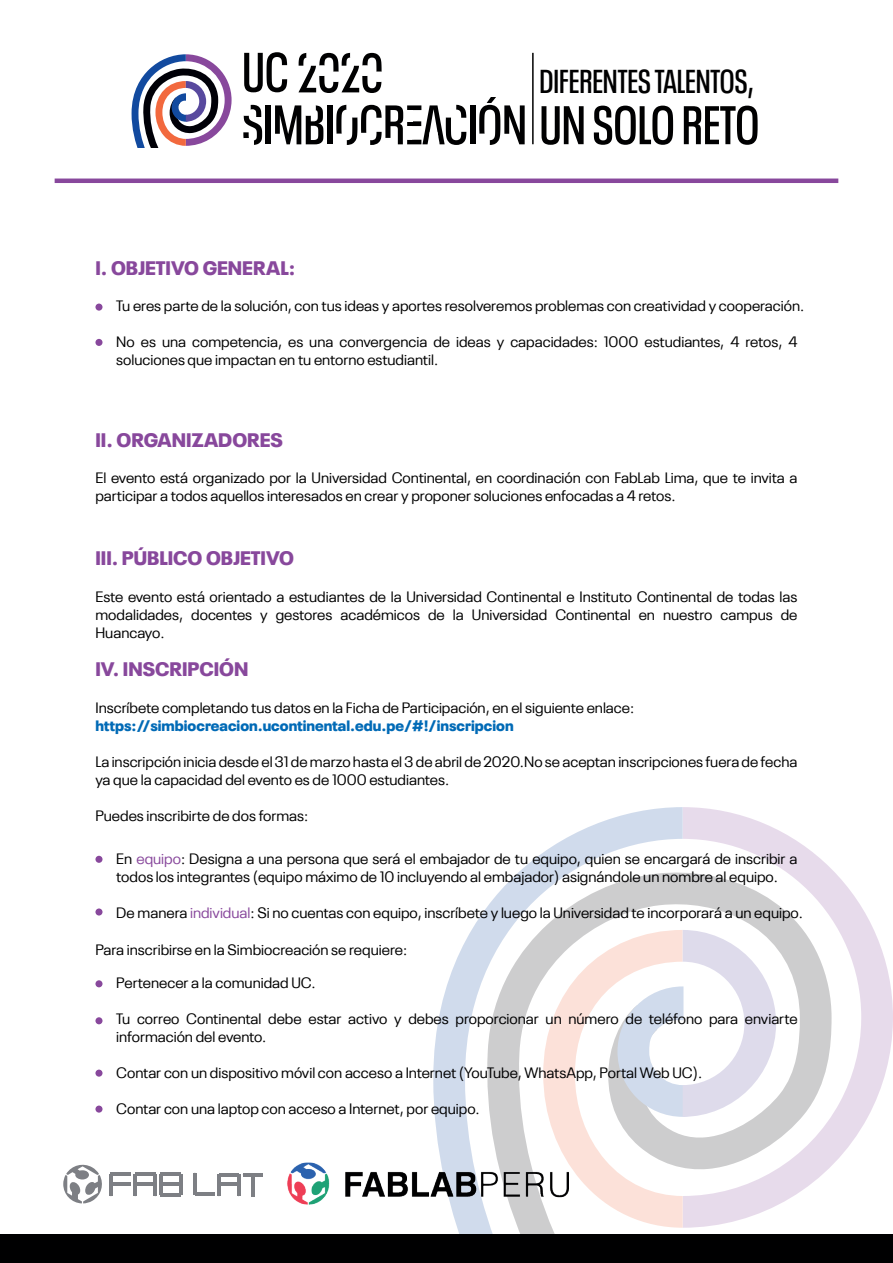
<style>
.page{position:relative;width:893px;height:1263px;background:#fff}
.page>*{position:absolute;margin:0;border:0;box-sizing:border-box;transform-origin:0 0}
.t1{font:600 condensed 53.85px "Neue Plak";color:#000001}
.t2{font:600 condensed 33px "Neue Plak";color:#000001}
.t3{font:900 19.5px "Neue Plak";color:#88489c}
.t4{font:15px/18px "Neue Plak";color:#000001}
.t5{font:900 15px "Neue Plak";color:#016ab6}
.s1{color:#88489c}
</style>
<div class="page">
<svg style="left:683px;top:807px;width:210px;height:358px"></svg>
<svg style="left:683px;top:866px;width:149px;height:369px"></svg>
<svg style="left:433px;top:807px;width:250px;height:428px"></svg>
<svg style="left:543px;top:930px;width:233px;height:298px"></svg>
<svg style="left:244px;top:52px;width:43px;height:40px"></svg>
<svg style="left:299px;top:53px;width:83px;height:40px"></svg>
<div style="left:266px;top:105px;width:5px;height:39px;background:#000001"></div>
<div style="left:327px;top:105px;width:5px;height:39px;background:#000001"></div>
<div style="left:470px;top:105px;width:5px;height:39px;background:#000001"></div>
<svg style="left:275px;top:105px;width:48px;height:39px"></svg>
<div style="left:275px;top:134px;width:5px;height:10px;background:#fff"></div>
<svg style="left:243px;top:105px;width:19px;height:40px"></svg>
<svg style="left:479px;top:97px;width:46px;height:48px"></svg>
<div style="left:504px;top:134px;width:5px;height:10px;background:#fff"></div>
<svg style="left:336px;top:105px;width:130px;height:40px"></svg>
<svg style="left:132px;top:54px;width:100px;height:94px"></svg>
<hr style="left:532px;top:53px;width:2px;height:91px;background:#000001">
<hr style="left:55px;top:179px;width:783px;height:4px;background:#88489c">
<div style="left:95px;top:304px;width:8px;height:7px;background:#88489c;border-radius:50%"></div>
<div style="left:95px;top:339px;width:8px;height:7px;background:#88489c;border-radius:50%"></div>
<div style="left:95px;top:856px;width:8px;height:7px;background:#88489c;border-radius:50%"></div>
<div style="left:95px;top:908px;width:8px;height:7px;background:#88489c;border-radius:50%"></div>
<div style="left:95px;top:980px;width:8px;height:7px;background:#88489c;border-radius:50%"></div>
<div style="left:95px;top:1017px;width:8px;height:7px;background:#88489c;border-radius:50%"></div>
<div style="left:95px;top:1069px;width:8px;height:8px;background:#88489c;border-radius:50%"></div>
<div style="left:95px;top:1105px;width:8px;height:7px;background:#88489c;border-radius:50%"></div>
<div style="left:0;top:1235px;width:893px;height:28px;background:#000001"></div>
<img style="left:287px;top:1153px;width:288px;height:60px">
<svg style="left:63px;top:1164px;width:39px;height:39px"></svg>
<hr style="left:195px;top:1192px;width:20px;height:4px;background:#7d7f84">
<hr style="left:243px;top:1173px;width:20px;height:3px;background:#7d7f84">
<hr style="left:219px;top:1173px;width:20px;height:3px;background:#7d7f84">
<hr style="left:193px;top:1173px;width:4px;height:21px;background:#7d7f84">
<hr style="left:251px;top:1174px;width:4px;height:22px;background:#7d7f84">
<hr style="left:219px;top:1183px;width:20px;height:3px;background:#7d7f84">
<hr style="left:217px;top:1174px;width:4px;height:22px;background:#7d7f84">
<hr style="left:237px;top:1174px;width:3px;height:22px;background:#7d7f84">
<hr style="left:111px;top:1172px;width:20px;height:4px;background:#7d7f84">
<hr style="left:111px;top:1182px;width:20px;height:4px;background:#7d7f84">
<hr style="left:109px;top:1174px;width:4px;height:22px;background:#7d7f84">
<hr style="left:135px;top:1172px;width:20px;height:4px;background:#7d7f84">
<hr style="left:135px;top:1182px;width:20px;height:4px;background:#7d7f84">
<hr style="left:133px;top:1174px;width:4px;height:22px;background:#7d7f84">
<hr style="left:153px;top:1174px;width:4px;height:22px;background:#7d7f84">
<hr style="left:161px;top:1172px;width:20px;height:4px;background:#7d7f84">
<hr style="left:161px;top:1182px;width:20px;height:4px;background:#7d7f84">
<hr style="left:161px;top:1193px;width:20px;height:3px;background:#7d7f84">
<hr style="left:159px;top:1174px;width:4px;height:20px;background:#7d7f84">
<hr style="left:179px;top:1174px;width:4px;height:20px;background:#7d7f84">
<h3 class="t3" style="left:95px;top:252px;width:201px">I. OBJETIVO GENERAL:</h3>
<h2 class="t2" style="left:539px;top:58px;width:216px">DIFERENTES TALENTOS,</h2>
<h1 class="t1" style="left:539px;top:87px;width:221px">UN SOLO RETO</h1>
<p class="t4" style="left:116px;top:296px;width:689px">Tu eres parte de la solución, con tus ideas y aportes resolveremos problemas con creatividad y cooperación.</p>
<p class="t4" style="left:116px;top:332px;width:683px">No es una competencia, es una convergencia de ideas y capacidades: 1000 estudiantes, 4 retos, 4 soluciones que impactan en tu entorno estudiantil.</p>
<h3 class="t3" style="left:95px;top:424px;width:189px">II. ORGANIZADORES</h3>
<p class="t4" style="left:95px;top:468px;width:704px">El evento está organizado por la Universidad Continental, en coordinación con FabLab Lima, que te invita a participar a todos aquellos interesados en crear y proponer soluciones enfocadas a 4 retos.</p>
<h3 class="t3" style="left:95px;top:542px;width:200px">III. PÚBLICO OBJETIVO</h3>
<p class="t4" style="left:95px;top:586px;width:704px;text-align:justify">Este evento está orientado a estudiantes de la Universidad Continental e Instituto Continental de todas las modalidades, docentes y gestores académicos de la Universidad Continental en nuestro campus de Huancayo.</p>
<h3 class="t3" style="left:95px;top:654px;width:155px">IV. INSCRIPCIÓN</h3>
<p class="t4" style="left:95px;top:697px;width:540px">Inscríbete completando tus datos en la Ficha de Participación, en el siguiente enlace:</p>
<p class="t5" style="left:95px;top:714px;width:420px">https://simbiocreacion.ucontinental.edu.pe/#!/inscripcion</p>
<p class="t4" style="left:95px;top:751px;width:703px">La inscripción inicia desde el 31 de marzo hasta el 3 de abril de 2020.No se aceptan inscripciones fuera de fecha ya que la capacidad del evento es de 1000 estudiantes.</p>
<p class="t4" style="left:95px;top:805px;width:214px">Puedes inscribirte de dos formas:</p>
<p class="t4" style="left:116px;top:848px;width:683px">En <span class="s1">equipo</span>: Designa a una persona que será el embajador de tu equipo, quien se encargará de inscribir a todos los integrantes (equipo máximo de 10 incluyendo al embajador) asignándole un nombre al equipo.</p>
<p class="t4" style="left:116px;top:902px;width:688px">De manera <span class="s1">individual</span>: Si no cuentas con equipo, inscríbete y luego la Universidad te incorporará a un equipo.</p>
<p class="t4" style="left:95px;top:939px;width:313px">Para inscribirse en la Simbiocreación se requiere:</p>
<p class="t4" style="left:116px;top:972px;width:201px">Pertenecer a la comunidad UC.</p>
<p class="t4" style="left:116px;top:1008px;width:683px">Tu correo Continental debe estar activo y debes proporcionar un número de teléfono para enviarte información del evento.</p>
<p class="t4" style="left:116px;top:1062px;width:587px">Contar con un dispositivo móvil con acceso a Internet (YouTube, WhatsApp, Portal Web UC).</p>
<p class="t4" style="left:116px;top:1098px;width:365px">Contar con una laptop con acceso a Internet, por equipo.</p>
</div>
